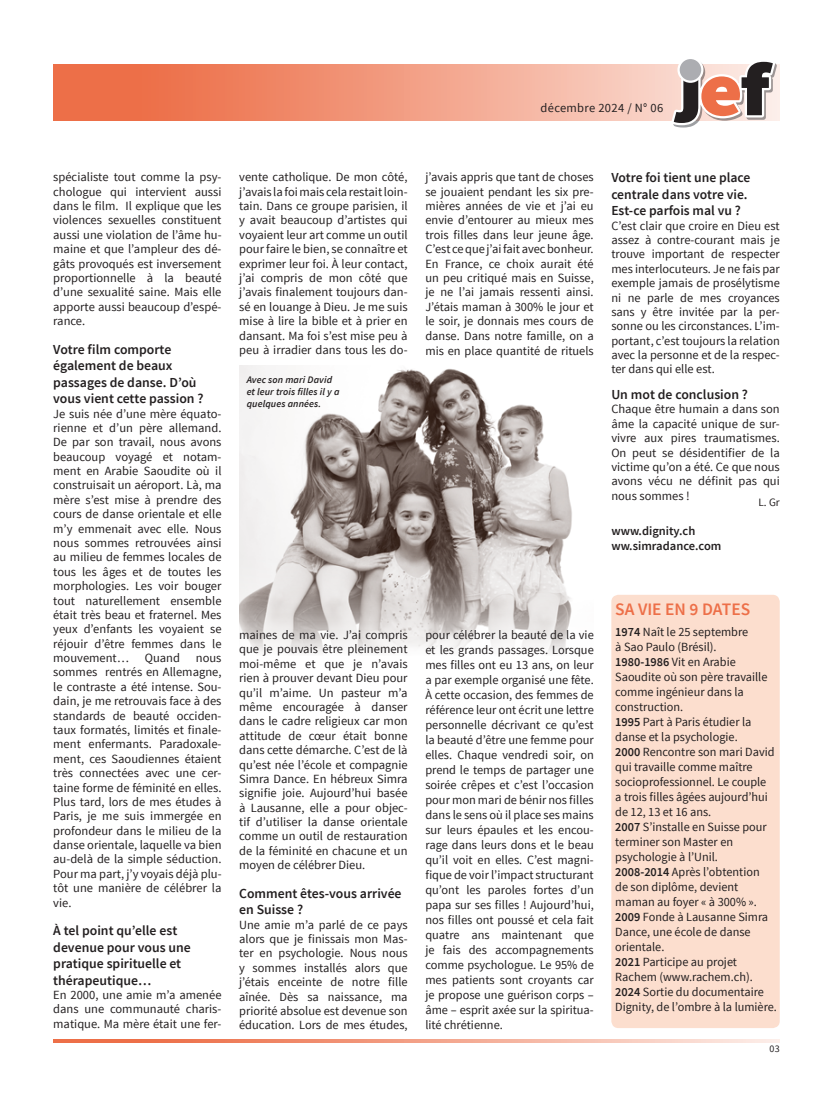
<style>
.page{position:relative;width:833px;height:1099px;background:#fff}
.page>*{position:absolute;margin:0;border:0;box-sizing:border-box;transform-origin:0 0}
.t1{font:600 17.5px "Source Sans Pro";color:#ed6f48}
.t2{font:600 13.75px/16.5px "Source Sans Pro";color:#231f20}
.t3{font:12.5px/14.4px "Source Sans Pro";color:#231f20;text-align:justify}
.t4{font:600 12.5px/14.4px "Source Sans Pro";color:#231f20}
.t5{font:12.5px "Source Sans Pro";letter-spacing:.025em;color:#231f20}
.t6{font:11.25px "Source Sans Pro";color:#231f20}
.t7{font:italic 600 10px/12px "Source Sans Pro";letter-spacing:.01em;color:#231f20}
.t8{font:10px "Source Sans Pro";color:#231f20}
.s1{font-weight:600}
</style>
<div class="page">
<img style="left:239px;top:366px;width:333px;height:288px">
<svg style="left:53px;top:64px;width:727px;height:56px;background:#f1997d"></svg>
<svg style="left:671px;top:61px;width:106px;height:66px"></svg>
<svg style="left:677px;top:57px;width:26px;height:26px"></svg>
<div style="left:679px;top:59px;width:22px;height:22px;background:#acadb1;border-radius:50%"></div>
<svg style="left:53px;top:1039px;width:727px;height:4px;background:#f3a38b"></svg>
<div style="left:611px;top:594px;width:168px;height:434px;background:#fcdece;border-radius:7px"></div>
<p class="t5" style="left:540px;top:100px;width:124px">décembre 2024 / N° 06</p>
<p class="t3" style="left:53px;top:170px;width:170px">spécialiste tout comme la psy&shy;chologue qui intervient aussi dans le film. Il explique que les violences sexuelles constituent aussi une violation de l’âme hu&shy;maine et que l’ampleur des dé&shy;gâts provoqués est inversement proportionnelle à la beauté d’une sexualité saine. Mais elle apporte aussi beaucoup d’espé&shy;rance.</p>
<p class="t2" style="left:53px;top:341px;width:152px">Votre film comporte également de beaux passages de danse. D’où vous vient cette passion ?</p>
<p class="t3" style="left:53px;top:406px;width:170px">Je suis née d’une mère équato&shy;rienne et d’un père allemand.<br>De par son travail, nous avons beaucoup voyagé et notam&shy;ment en Arabie Saoudite où il construisait un aéroport. Là, ma mère s’est mise à prendre des cours de danse orientale et elle m’y emmenait avec elle. Nous nous sommes retrouvées ainsi au milieu de femmes locales de tous les âges et de toutes les morphologies. Les voir bouger tout naturellement ensemble était très beau et fraternel. Mes yeux d’enfants les voyaient se réjouir d’être femmes dans le mouvement…</p>
<p class="t3" style="left:145px;top:651px;width:37px">Quand</p>
<p class="t3" style="left:53px;top:651px;width:170px;text-indent:143px">nous sommes rentrés en Allemagne, le contraste a été intense. Sou&shy;dain, je me retrouvais face à des standards de beauté occiden&shy;taux formatés, limités et finale&shy;ment enfermants. Paradoxale&shy;ment, ces Saoudiennes étaient très connectées avec une cer&shy;taine forme de féminité en elles.<br>Plus tard, lors de mes études à Paris, je me suis immergée en profondeur dans le milieu de la danse orientale, laquelle va bien au-delà de la simple séduction.<br>Pour ma part, j’y voyais déjà plu&shy;tôt une manière de célébrer la vie.</p>
<p class="t2" style="left:53px;top:922px;width:139px">À tel point qu’elle est devenue pour vous une pratique spirituelle et thérapeutique…</p>
<p class="t3" style="left:53px;top:987px;width:170px">En 2000, une amie m’a amenée dans une communauté charis&shy;matique. Ma mère était une fer-</p>
<p class="t3" style="left:239px;top:170px;width:170px">vente catholique. De mon côté, j’avais la foi mais cela restait loin&shy;tain. Dans ce groupe parisien, il y avait beaucoup d’artistes qui voyaient leur art comme un outil pour faire le bien, se connaître et exprimer leur foi. À leur contact, j’ai compris de mon côté que j’avais finalement toujours dan&shy;sé en louange à Dieu. Je me suis mise à lire la bible et à prier en dansant. Ma foi s’est mise peu à peu à irradier dans tous les do-</p>
<p class="t7" style="left:247px;top:374px;width:94px">Avec son mari David et leur trois filles il y a quelques années.</p>
<p class="t3" style="left:239px;top:628px;width:170px">maines de ma vie. J’ai compris que je pouvais être pleinement moi-même et que je n’avais rien à prouver devant Dieu pour qu’il m’aime. Un pasteur m’a même encouragée à danser dans le cadre religieux car mon attitude de cœur était bonne dans cette démarche. C’est de là qu’est née l’école et compagnie Simra Dance. En hébreux Simra signifie joie. Aujourd’hui basée à Lausanne, elle a pour objec&shy;tif d’utiliser la danse orientale comme un outil de restauration de la féminité en chacune et un moyen de célébrer Dieu.</p>
<p class="t2" style="left:239px;top:885px;width:164px">Comment êtes-vous arrivée en Suisse ?</p>
<p class="t3" style="left:239px;top:917px;width:170px">Une amie m’a parlé de ce pays alors que je finissais mon Mas&shy;ter en psychologie. Nous nous y sommes installés alors que j’étais enceinte de notre fille aînée. Dès sa naissance, ma priorité absolue est devenue son éducation. Lors de mes études,</p>
<p class="t3" style="left:425px;top:170px;width:170px">j’avais appris que tant de choses se jouaient pendant les six pre&shy;mières années de vie et j’ai eu envie d’entourer au mieux mes trois filles dans leur jeune âge.<br>C’est ce que j’ai fait avec bonheur.<br>En France, ce choix aurait été un peu critiqué mais en Suisse, je ne l’ai jamais ressenti ainsi.<br>J’étais maman à 300% le jour et le soir, je donnais mes cours de danse. Dans notre famille, on a mis en place quantité de rituels</p>
<p class="t3" style="left:425px;top:627px;width:170px;line-height:15px">pour célébrer la beauté de la vie et les grands passages. Lorsque mes filles ont eu 13 ans, on leur a par exemple organisé une fête.<br>À cette occasion, des femmes de référence leur ont écrit une lettre personnelle décrivant ce qu’est la beauté d’être une femme pour elles. Chaque vendredi soir, on prend le temps de partager une soirée crêpes et c’est l’occasion pour mon mari de bénir nos filles dans le sens où il place ses mains sur leurs épaules et les encou&shy;rage dans leurs dons et le beau qu’il voit en elles. C’est magni&shy;fique de voir l’impact structurant qu’ont les paroles fortes d’un papa sur ses filles ! Aujourd’hui, nos filles ont poussé et cela fait quatre ans maintenant que je fais des accompagnements comme psychologue. Le 95% de mes patients sont croyants car je propose une guérison corps – âme – esprit axée sur la spiritua&shy;lité chrétienne.</p>
<p class="t2" style="left:611px;top:170px;width:140px">Votre foi tient une place centrale dans votre vie.<br>Est-ce parfois mal vu ?</p>
<p class="t3" style="left:611px;top:218px;width:170px">C’est clair que croire en Dieu est assez à contre-courant mais je trouve important de respecter mes interlocuteurs. Je ne fais par exemple jamais de prosélytisme ni ne parle de mes croyances sans y être invitée par la per&shy;sonne ou les circonstances. L’im&shy;portant, c’est toujours la relation avec la personne et de la respec&shy;ter dans qui elle est.</p>
<p class="t2" style="left:611px;top:386px;width:138px">Un mot de conclusion ?</p>
<p class="t3" style="left:611px;top:402px;width:170px">Chaque être humain a dans son âme la capacité unique de sur&shy;vivre aux pires traumatismes.<br>On peut se désidentifier de la victime qu’on a été. Ce que nous avons vécu ne définit pas qui nous sommes !</p>
<p class="t6" style="left:758px;top:495px;width:23px">L. Gr</p>
<p class="t4" style="left:611px;top:524px;width:112px">www.dignity.ch ww.simradance.com</p>
<h1 class="t1" style="left:615px;top:598px;width:136px">SA VIE EN 9 DATES</h1>
<p class="t3" style="left:615px;top:624px;width:163px;line-height:15px;text-align:left"><span class="s1">1974</span> Naît le 25 septembre<br>à Sao Paulo (Brésil).<br><span class="s1">1980-1986</span> Vit en Arabie<br>Saoudite où son père travaille comme ingénieur dans la construction.<br><span class="s1">1995</span> Part à Paris étudier la danse et la psychologie.<br><span class="s1">2000</span> Rencontre son mari David qui travaille comme maître socioprofessionnel. Le couple<br>a trois filles âgées aujourd’hui de 12, 13 et 16 ans.<br><span class="s1">2007</span> S’installe en Suisse pour terminer son Master en psychologie à l’Unil.<br><span class="s1">2008-2014</span> Après l’obtention<br>de son diplôme, devient maman au foyer « à 300% ».<br><span class="s1">2009</span> Fonde à Lausanne Simra<br>Dance, une école de danse orientale.<br><span class="s1">2021</span> Participe au projet<br>Rachem (www.rachem.ch).<br><span class="s1">2024</span> Sortie du documentaire<br>Dignity, de l’ombre à la lumière.</p>
<p class="t8" style="left:769px;top:1041px;width:12px">03</p>
</div>
